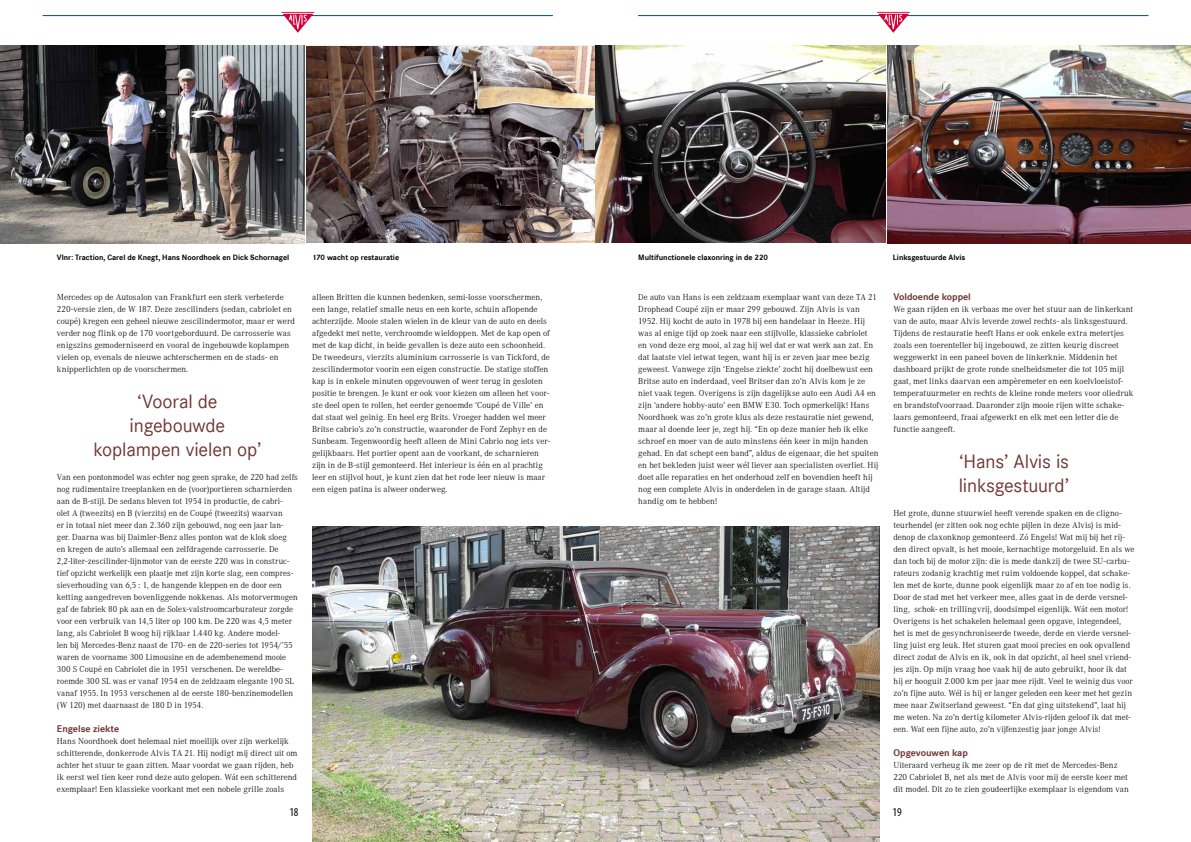
<style>
.page{position:relative;width:1191px;height:842px;background:#fff}
.page>*{position:absolute;margin:0;border:0;box-sizing:border-box;transform-origin:0 0}
.t1{font:20px/24px "Corporate S";letter-spacing:-.01em;color:#723737;text-align:center}
.t2{font:condensed 12px "Myriad Pro";color:#000}
.t3{font:700 10px "Corporate S";color:#723737}
.t4{font:300 9px/12px "Corporate A";color:#000}
.t5{font:700 8px "Corporate S";color:#000}
</style>
<div class="page">
<hr style="left:43px;top:15px;width:510px;height:1px;background:#004895">
<hr style="left:638px;top:15px;width:510px;height:1px;background:#004895">
<svg style="left:281px;top:12px;width:34px;height:21px"></svg>
<svg style="left:876px;top:12px;width:34px;height:21px"></svg>
<img style="left:306px;top:46px;width:885px;height:197px">
<hr style="left:1002px;top:46px;width:1px;height:148px;background:#fff">
<hr style="left:886px;top:46px;width:1px;height:197px;background:#fff">
<img style="left:0;top:46px;width:305px;height:197px">
<img style="left:312px;top:526px;width:567px;height:316px">
<p class="t5" style="left:57px;top:253px;width:234px">Vlnr: Traction, Carel de Knegt, Hans Noordhoek en Dick Schornagel</p>
<p class="t5" style="left:312px;top:253px;width:88px">170 wacht op restauratie</p>
<p class="t5" style="left:638px;top:253px;width:131px">Multifunctionele claxonring in de 220</p>
<p class="t5" style="left:892px;top:253px;width:74px">Linksgestuurde Alvis</p>
<p class="t4" style="left:57px;top:292px;width:239px">Mercedes op de Autosalon van Frankfurt een sterk verbeterde 220-versie zien, de W 187. Deze zescilinders (sedan, cabriolet en coupé) kregen een geheel nieuwe zescilindermotor, maar er werd verder nog flink op de 170 voortgeborduurd. De carrosserie was enigszins gemoderniseerd en vooral de ingebouwde koplampen vielen op, evenals de nieuwe achterschermen en de stads- en knipperlichten op de voorschermen.</p>
<h1 class="t1" style="left:93px;top:390px;width:170px">‘Vooral de ingebouwde koplampen vielen op’</h1>
<p class="t4" style="left:57px;top:472px;width:242px">Van een pontonmodel was echter nog geen sprake, de 220 had zelfs nog rudimentaire treeplanken en de (voor)portieren scharnierden aan de B-stijl. De sedans bleven tot 1954 in productie, de cabri-<br>olet A (tweezits) en B (vierzits) en de Coupé (tweezits) waarvan<br>er in totaal niet meer dan 2.360 zijn gebouwd, nog een jaar lan&shy;ger. Daarna was bij Daimler-Benz alles ponton wat de klok sloeg<br>en kregen de auto’s allemaal een zelfdragende carrosserie. De 2,2-liter-zescilinder-lijnmotor van de eerste 220 was in construc&shy;tief opzicht werkelijk een plaatje met zijn korte slag, een compres&shy;sieverhouding van 6,5 : 1, de hangende kleppen en de door een ketting aangedreven bovenliggende nokkenas. Als motorvermogen gaf de fabriek 80 pk aan en de Solex-valstroomcarburateur zorgde voor een verbruik van 14,5 liter op 100 km. De 220 was 4,5 meter lang, als Cabriolet B woog hij rijklaar 1.440 kg. Andere model-<br>len bij Mercedes-Benz naast de 170- en de 220-series tot 1954/’55 waren de voorname 300 Limousine en de adembenemend mooie 300 S Coupé en Cabriolet die in 1951 verschenen. De wereldbe&shy;roemde 300 SL was er vanaf 1954 en de zeldzaam elegante 190 SL vanaf 1955. In 1953 verschenen al de eerste 180-benzinemodellen (W 120) met daarnaast de 180 D in 1954.</p>
<p class="t3" style="left:57px;top:723px;width:64px">Engelse ziekte</p>
<p class="t4" style="left:57px;top:736px;width:242px">Hans Noordhoek doet helemaal niet moeilijk over zijn werkelijk schitterende, donkerrode Alvis TA 21. Hij nodigt mij direct uit om achter het stuur te gaan zitten. Maar voordat we gaan rijden, heb ik eerst wel tien keer rond deze auto gelopen. Wát een schitterend exemplaar! Een klassieke voorkant met een nobele grille zoals</p>
<p class="t4" style="left:312px;top:292px;width:240px">alleen Britten die kunnen bedenken, semi-losse voorschermen, een lange, relatief smalle neus en een korte, schuin aflopende achterzijde. Mooie stalen wielen in de kleur van de auto en deels afgedekt met nette, verchroomde wieldoppen. Met de kap open of met de kap dicht, in beide gevallen is deze auto een schoonheid.<br>De tweedeurs, vierzits aluminium carrosserie is van Tickford, de zescilindermotor voorin een eigen constructie. De statige stoffen kap is in enkele minuten opgevouwen of weer terug in gesloten positie te brengen. Je kunt er ook voor kiezen om alleen het voor&shy;ste deel open te rollen, het eerder genoemde ‘Coupé de Ville’ en dat staat wel geinig. En heel erg Brits. Vroeger hadden wel meer Britse cabrio’s zo’n constructie, waaronder de Ford Zephyr en de Sunbeam. Tegenwoordig heeft alleen de Mini Cabrio nog iets ver&shy;gelijkbaars. Het portier opent aan de voorkant, de scharnieren zijn in de B-stijl gemonteerd. Het interieur is één en al prachtig leer en stijlvol hout, je kunt zien dat het rode leer nieuw is maar een eigen patina is alweer onderweg.</p>
<p class="t4" style="left:638px;top:292px;width:242px">De auto van Hans is een zeldzaam exemplaar want van deze TA 21<br>Drophead Coupé zijn er maar 299 gebouwd. Zijn Alvis is van 1952. Hij kocht de auto in 1978 bij een handelaar in Heeze. Hij was al enige tijd op zoek naar een stijlvolle, klassieke cabriolet<br>en vond deze erg mooi, al zag hij wel dat er wat werk aan zat. En dat laatste viel ietwat tegen, want hij is er zeven jaar mee bezig geweest. Vanwege zijn ‘Engelse ziekte’ zocht hij doelbewust een Britse auto en inderdaad, veel Britser dan zo’n Alvis kom je ze niet vaak tegen. Overigens is zijn dagelijkse auto een Audi A4 en zijn ‘andere hobby-auto’ een BMW E30. Toch opmerkelijk! Hans Noordhoek was zo’n grote klus als deze restauratie niet gewend, maar al doende leer je, zegt hij. “En op deze manier heb ik elke schroef en moer van de auto minstens één keer in mijn handen gehad. En dat schept een band”, aldus de eigenaar, die het spuiten en het bekleden juist weer wél liever aan specialisten overliet. Hij doet alle reparaties en het onderhoud zelf en bovendien heeft hij nog een complete Alvis in onderdelen in de garage staan. Altijd handig om te hebben!</p>
<p class="t3" style="left:893px;top:291px;width:79px">Voldoende koppel</p>
<p class="t4" style="left:893px;top:304px;width:241px">We gaan rijden en ik verbaas me over het stuur aan de linkerkant van de auto, maar Alvis leverde zowel rechts- als linksgestuurd.<br>Tijdens de restauratie heeft Hans er ook enkele extra metertjes zoals een toerenteller bij ingebouwd, ze zitten keurig discreet weggewerkt in een paneel boven de linkerknie. Middenin het dashboard prijkt de grote ronde snelheidsmeter die tot 105 mijl gaat, met links daarvan een ampèremeter en een koelvloeistof&shy;temperatuurmeter en rechts de kleine ronde meters voor oliedruk en brandstofvoorraad. Daaronder zijn mooie rijen witte schake&shy;laars gemonteerd, fraai afgewerkt en elk met een letter die de functie aangeeft.</p>
<h1 class="t1" style="left:958px;top:450px;width:112px;text-align:left">‘Hans’ Alvis is linksgestuurd’</h1>
<p class="t4" style="left:893px;top:508px;width:242px">Het grote, dunne stuurwiel heeft verende spaken en de cligno&shy;teurhendel (er zitten ook nog echte pijlen in deze Alvis) is mid&shy;denop de claxonknop gemonteerd. Zó Engels! Wat mij bij het rij&shy;den direct opvalt, is het mooie, kernachtige motorgeluid. En als we dan toch bij de motor zijn: die is mede dankzij de twee SU-carbu&shy;rateurs zodanig krachtig met ruim voldoende koppel, dat schake&shy;len met de korte, dunne pook eigenlijk maar zo af en toe nodig is.<br>Door de stad met het verkeer mee, alles gaat in de derde versnel&shy;ling, schok- en trillingvrij, doodsimpel eigenlijk. Wát een motor!<br>Overigens is het schakelen helemaal geen opgave, integendeel, het is met de gesynchroniseerde tweede, derde en vierde versnel&shy;ling juist erg leuk. Het sturen gaat mooi precies en ook opvallend direct zodat de Alvis en ik, ook in dat opzicht, al heel snel vriend&shy;jes zijn. Op mijn vraag hoe vaak hij de auto gebruikt, hoor ik dat hij er hooguit 2.000 km per jaar mee rijdt. Veel te weinig dus voor zo’n fijne auto. Wél is hij er langer geleden een keer met het gezin mee naar Zwitserland geweest. “En dat ging uitstekend”, laat hij me weten. Na zo’n dertig kilometer Alvis-rijden geloof ik dat met&shy;een. Wat een fijne auto, zo’n vijfenzestig jaar jonge Alvis!</p>
<p class="t3" style="left:893px;top:747px;width:76px">Opgevouwen kap</p>
<p class="t4" style="left:893px;top:760px;width:237px">Uiteraard verheug ik me zeer op de rit met de Mercedes-Benz<br>220 Cabriolet B, net als met de Alvis voor mij de eerste keer met dit model. Dit zo te zien goudeerlijke exemplaar is eigendom van</p>
<h2 class="t2" style="left:289px;top:805px;width:11px">18</h2>
<h2 class="t2" style="left:892px;top:805px;width:11px">19</h2>
</div>
